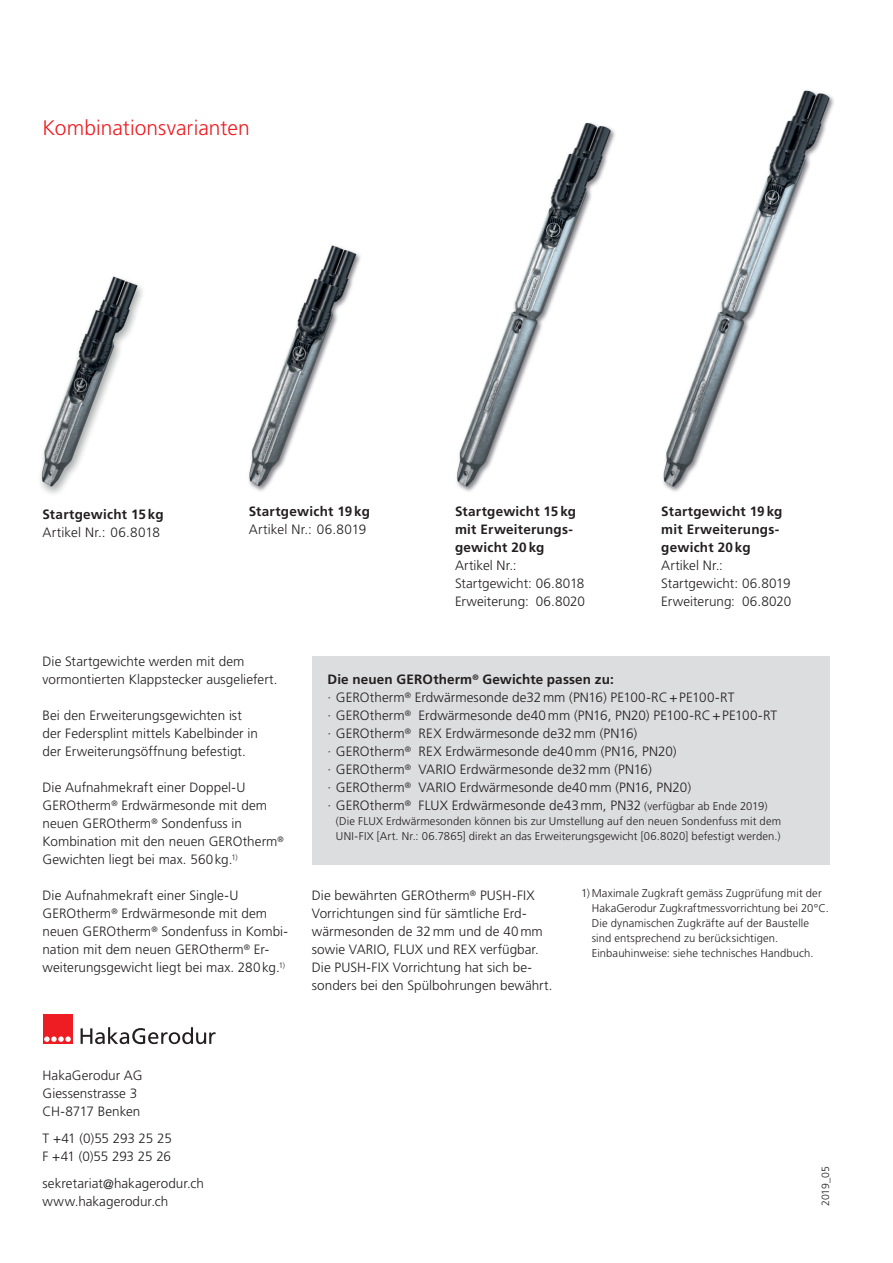
<style>
.page{position:relative;width:893px;height:1263px;background:#fff}
.page>*{position:absolute;margin:0;border:0;box-sizing:border-box;transform-origin:0 0}
.HAKA_Ob_Lead{font:300 21px "Frutiger";color:#ee1d23}
.HAKA_Ob_Fliess{font:300 13.5px/18px "Frutiger";letter-spacing:.005em;color:#231f20}
.HAKA_Ob_Fliess-2{font:700 13.5px/18px "Frutiger";letter-spacing:.015em;color:#231f20}
.HAKA_Ob_Fliess-3{font:300 13.5px/18px "Frutiger";letter-spacing:-.025em;color:#231f20}
.HAKA_Ob_Fliess-4{font:300 11.25px/15px "Frutiger";letter-spacing:.01em;color:#231f20}
.HAKA_Pb_Fussnote{font:300 10.5px "Frutiger";letter-spacing:-.015em;color:#231f20}
.s1{font-size:11.25px}
</style>
<div class="page">
<div style="left:312px;top:656px;width:517px;height:208px;background:#dcdddf"></div>
<div style="left:43px;top:1014px;width:29px;height:30px;background:#ee1d23"></div>
<svg style="left:44px;top:1036px;width:27px;height:6px"></svg>
<svg style="left:81px;top:1027px;width:135px;height:17px"></svg>
<img style="left:663px;top:90px;width:171px;height:402px">
<img style="left:456px;top:122px;width:159px;height:370px">
<img style="left:248px;top:245px;width:113px;height:246px">
<img style="left:40px;top:276px;width:103px;height:218px">
<p class="HAKA_Ob_Lead" style="left:43px;top:116px;width:209px">Kombinationsvarianten</p>
<p class="HAKA_Ob_Fliess-2" style="left:43px;top:505px;width:123px">Startgewicht 15 kg</p>
<p class="HAKA_Ob_Fliess" style="left:43px;top:524px;width:119px">Artikel Nr.: 06.8018</p>
<p class="HAKA_Ob_Fliess-2" style="left:249px;top:502px;width:123px">Startgewicht 19 kg</p>
<p class="HAKA_Ob_Fliess" style="left:249px;top:521px;width:119px">Artikel Nr.: 06.8019</p>
<p class="HAKA_Ob_Fliess-2" style="left:455px;top:502px;width:123px">Startgewicht 15 kg mit Erweiterungs&shy;gewicht 20 kg</p>
<p class="HAKA_Ob_Fliess" style="left:455px;top:557px;width:63px">Artikel Nr.:</p>
<p class="HAKA_Ob_Fliess" style="left:455px;top:575px;width:132px">Startgewicht: 06.8018<br>Erweiterung: 06.8020</p>
<p class="HAKA_Ob_Fliess-2" style="left:661px;top:502px;width:123px">Startgewicht 19 kg mit Erweiterungs&shy;gewicht 20 kg</p>
<p class="HAKA_Ob_Fliess" style="left:661px;top:557px;width:63px">Artikel Nr.:</p>
<p class="HAKA_Ob_Fliess" style="left:661px;top:575px;width:132px">Startgewicht: 06.8019<br>Erweiterung: 06.8020</p>
<p class="HAKA_Ob_Fliess" style="left:43px;top:653px;width:236px">Die Startgewichte werden mit dem vormontierten Klappstecker ausgeliefert.</p>
<p class="HAKA_Ob_Fliess" style="left:43px;top:707px;width:217px">Bei den Erweiterungsgewichten ist der Federsplint mittels Kabelbinder in der Erweiterungsöffnung befestigt.</p>
<p class="HAKA_Ob_Fliess" style="left:43px;top:779px;width:243px">Die Aufnahmekraft einer Doppel-U GEROtherm<sup>®</sup> Erdwärmesonde mit dem neuen GEROtherm<sup>®</sup> Sondenfuss in Kombination mit den neuen GEROtherm<sup>® </sup>Gewichten liegt bei max. 560kg.<sup>1)</sup></p>
<p class="HAKA_Ob_Fliess" style="left:43px;top:887px;width:247px">Die Aufnahmekraft einer Single-U GEROtherm<sup>®</sup> Erdwärmesonde mit dem neuen GEROtherm<sup>®</sup> Sondenfuss in Kombi&shy;nation mit dem neuen GEROtherm<sup>®</sup> Er&shy;weiterungsgewicht liegt bei max. 280kg.<sup>1)</sup></p>
<p class="HAKA_Ob_Fliess" style="left:312px;top:887px;width:242px">Die bewährten GEROtherm<sup>®</sup> PUSH-FIX Vorrichtungen sind für sämtliche Erd&shy;wärmesonden de 32mm und de 40mm sowie VARIO, FLUX und REX verfügbar.<br>Die PUSH-FIX Vorrichtung hat sich be&shy;sonders bei den Spülbohrungen bewährt.</p>
<p class="HAKA_Ob_Fliess-4" style="left:592px;top:886px;width:239px;text-indent:-11px">1) Maximale Zugkraft gemäss Zugprüfung mit der HakaGerodur Zugkraftmessvorrichtung bei 20°C.<br>Die dynamischen Zugkräfte auf der Baustelle sind entsprechend zu berücksichtigen.<br>Einbauhinweise: siehe technisches Handbuch.</p>
<p class="HAKA_Ob_Fliess-2" style="left:327px;top:670px;width:288px">Die neuen GEROtherm<sup>®</sup> Gewichte passen zu:</p>
<p class="HAKA_Ob_Fliess" style="left:327px;top:689px;width:408px">· GEROtherm<sup>®</sup> Erdwärmesonde de32mm (PN16) PE100-RC+PE100-RT</p>
<p class="HAKA_Ob_Fliess" style="left:327px;top:707px;width:451px">· GEROtherm<sup>®</sup> Erdwärmesonde de40mm (PN16, PN20) PE100-RC+PE100-RT</p>
<p class="HAKA_Ob_Fliess" style="left:327px;top:725px;width:311px">· GEROtherm<sup>®</sup> REX Erdwärmesonde de32mm (PN16)</p>
<p class="HAKA_Ob_Fliess" style="left:327px;top:743px;width:351px">· GEROtherm<sup>®</sup> REX Erdwärmesonde de40mm (PN16, PN20)</p>
<p class="HAKA_Ob_Fliess" style="left:327px;top:761px;width:326px">· GEROtherm<sup>®</sup> VARIO Erdwärmesonde de32mm (PN16)</p>
<p class="HAKA_Ob_Fliess" style="left:327px;top:779px;width:365px">· GEROtherm<sup>®</sup> VARIO Erdwärmesonde de40mm (PN16, PN20)</p>
<p class="HAKA_Ob_Fliess" style="left:327px;top:797px;width:442px">· GEROtherm<sup>®</sup> FLUX Erdwärmesonde de43mm, PN32 <span class="s1">(verfügbar ab Ende 2019)</span></p>
<p class="HAKA_Ob_Fliess-4" style="left:336px;top:814px;width:447px">(Die FLUX Erdwärmesonden können bis zur Umstellung auf den neuen Sondenfuss mit dem<br>UNI-FIX [Art. Nr.: 06.7865] direkt an das Erweiterungsgewicht [06.8020] befestigt werden.)</p>
<p class="HAKA_Ob_Fliess" style="left:43px;top:1067px;width:101px">HakaGerodur AG<br>Giessenstrasse 3<br>CH-8717 Benken</p>
<p class="HAKA_Ob_Fliess-3" style="left:43px;top:1130px;width:131px">T +41 (0)55 293 25 25<br>F +41 (0)55 293 25 26</p>
<p class="HAKA_Ob_Fliess" style="left:43px;top:1175px;width:163px">sekretariat@hakagerodur.ch www.hakagerodur.ch</p>
<p class="HAKA_Pb_Fussnote" style="left:820px;top:1206px;width:42px;rotate:-90deg">2019_05</p>
</div>
